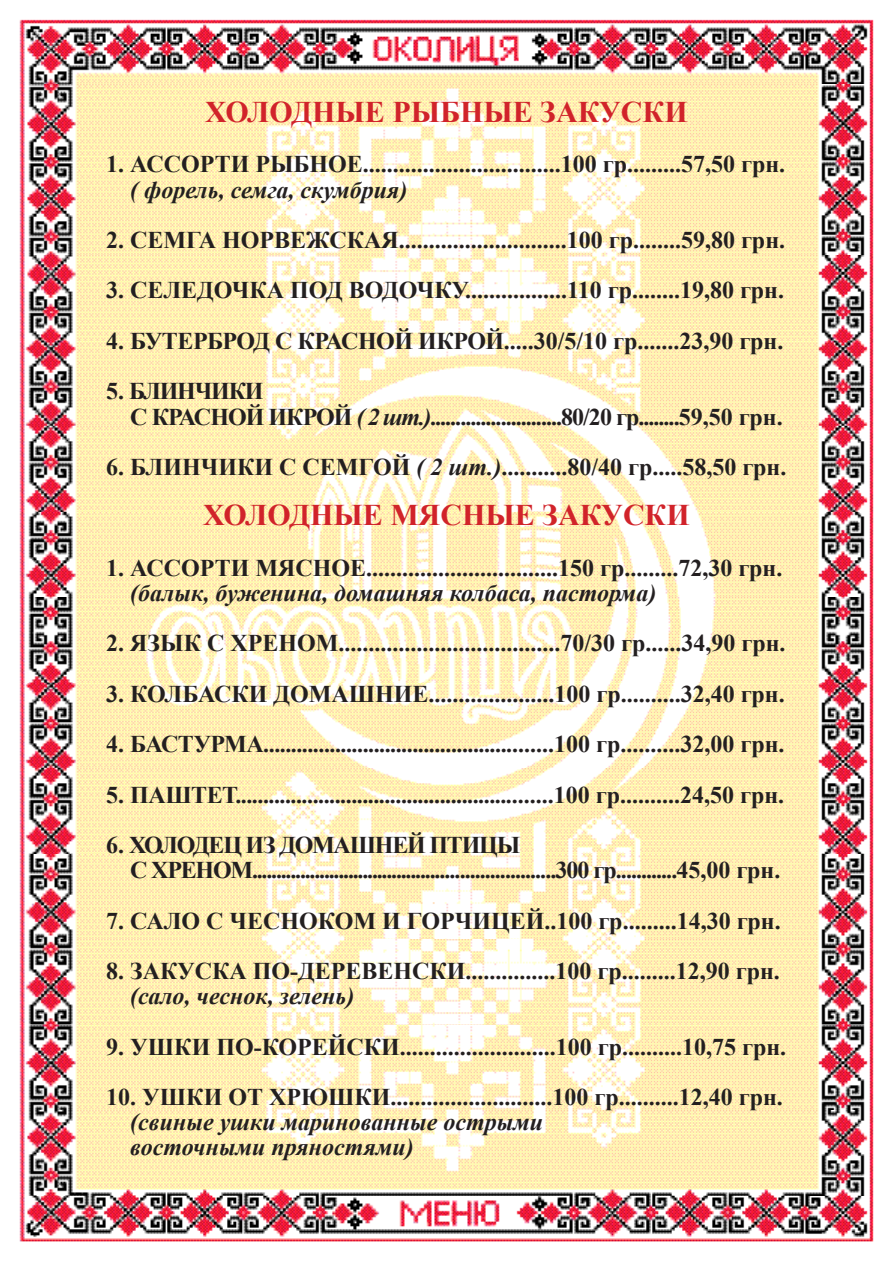
<style>
.page{position:relative;width:893px;height:1263px;background:#fff}
.page>*{position:absolute;margin:0;border:0;box-sizing:border-box;transform-origin:0 0}
.t1{font:700 30px "Times New Roman";color:#d1232a}
.t2{font:700 24px "Times New Roman";color:#231f20}
.t3{font:700 24px "Times New Roman";letter-spacing:-.04em;color:#231f20}
.t4{font:italic 700 24px "Times New Roman";color:#231f20}
.t5{font:700 24px "Times New Roman";letter-spacing:-.02em;color:#231f20}
.t6{font:700 24px "Times New Roman";letter-spacing:-.05em;color:#231f20}
.s1{font-style:italic}
</style>
<div class="page">
<img style="left:19px;top:19px;width:855px;height:1223px">
<p class="t1" style="left:205px;top:91px;width:484px">ХОЛОДНЫЕ РЫБНЫЕ ЗАКУСКИ</p>
<p class="t2" style="left:106px;top:148px;width:680px">1. АССОРТИ РЫБНОЕ.................................100 гр.........57,50 грн.</p>
<p class="t4" style="left:130px;top:173px;width:279px">( форель, семга, скумбрия)</p>
<p class="t2" style="left:106px;top:223px;width:680px">2. СЕМГА НОРВЕЖСКАЯ............................100 гр........59,80 грн.</p>
<p class="t2" style="left:106px;top:274px;width:679px">3. СЕЛЕДОЧКА ПОД ВОДОЧКУ.................110 гр........19,80 грн.</p>
<p class="t5" style="left:106px;top:324px;width:679px">4. БУТЕРБРОД С КРАСНОЙ ИКРОЙ.....30/5/10 гр.......23,90 грн.</p>
<p class="t6" style="left:106px;top:375px;width:159px">5. БЛИНЧИКИ</p>
<p class="t3" style="left:130px;top:400px;width:654px">С КРАСНОЙ ИКРОЙ <span class="s1">( 2 шт.)</span>..........................80/20 гр........59,50 грн.</p>
<p class="t2" style="left:106px;top:450px;width:682px">6. БЛИНЧИКИ С СЕМГОЙ <span class="s1">( 2 шт.)</span>...........80/40 гр.....58,50 грн.</p>
<p class="t1" style="left:203px;top:494px;width:488px">ХОЛОДНЫЕ МЯСНЫЕ ЗАКУСКИ</p>
<p class="t2" style="left:106px;top:551px;width:678px">1. АССОРТИ МЯСНОЕ................................150 гр.........72,30 грн.</p>
<p class="t4" style="left:130px;top:576px;width:528px">(балык, буженина, домашняя колбаса, пасторма)</p>
<p class="t2" style="left:106px;top:627px;width:681px">2. ЯЗЫК С ХРЕНОМ.....................................70/30 гр......34,90 грн.</p>
<p class="t2" style="left:106px;top:677px;width:680px">3. КОЛБАСКИ ДОМАШНИЕ.....................100 гр..........32,40 грн.</p>
<p class="t2" style="left:106px;top:727px;width:680px">4. БАСТУРМА....................................................100 гр..........32,00 грн.</p>
<p class="t2" style="left:106px;top:778px;width:679px">5. ПАШТЕТ.........................................................100 гр..........24,50 грн.</p>
<p class="t6" style="left:106px;top:828px;width:415px">6. ХОЛОДЕЦ ИЗ ДОМАШНЕЙ ПТИЦЫ</p>
<p class="t3" style="left:130px;top:853px;width:652px">С ХРЕНОМ..............................................................300 гр............45,00 грн.</p>
<p class="t2" style="left:106px;top:904px;width:676px">7. САЛО С ЧЕСНОКОМ И ГОРЧИЦЕЙ..100 гр.........14,30 грн.</p>
<p class="t2" style="left:106px;top:954px;width:675px">8. ЗАКУСКА ПО-ДЕРЕВЕНСКИ...............100 гр.........12,90 грн.</p>
<p class="t4" style="left:130px;top:979px;width:226px">(сало, чеснок, зелень)</p>
<p class="t2" style="left:106px;top:1030px;width:681px">9. УШКИ ПО-КОРЕЙСКИ..........................100 гр..........10,75 грн.</p>
<p class="t2" style="left:106px;top:1080px;width:678px">10. УШКИ ОТ ХРЮШКИ...........................100 гр..........12,40 грн.</p>
<p class="t4" style="left:130px;top:1105px;width:414px">(свиные ушки маринованные острыми</p>
<p class="t4" style="left:130px;top:1130px;width:285px">восточными пряностями)</p>
</div>
